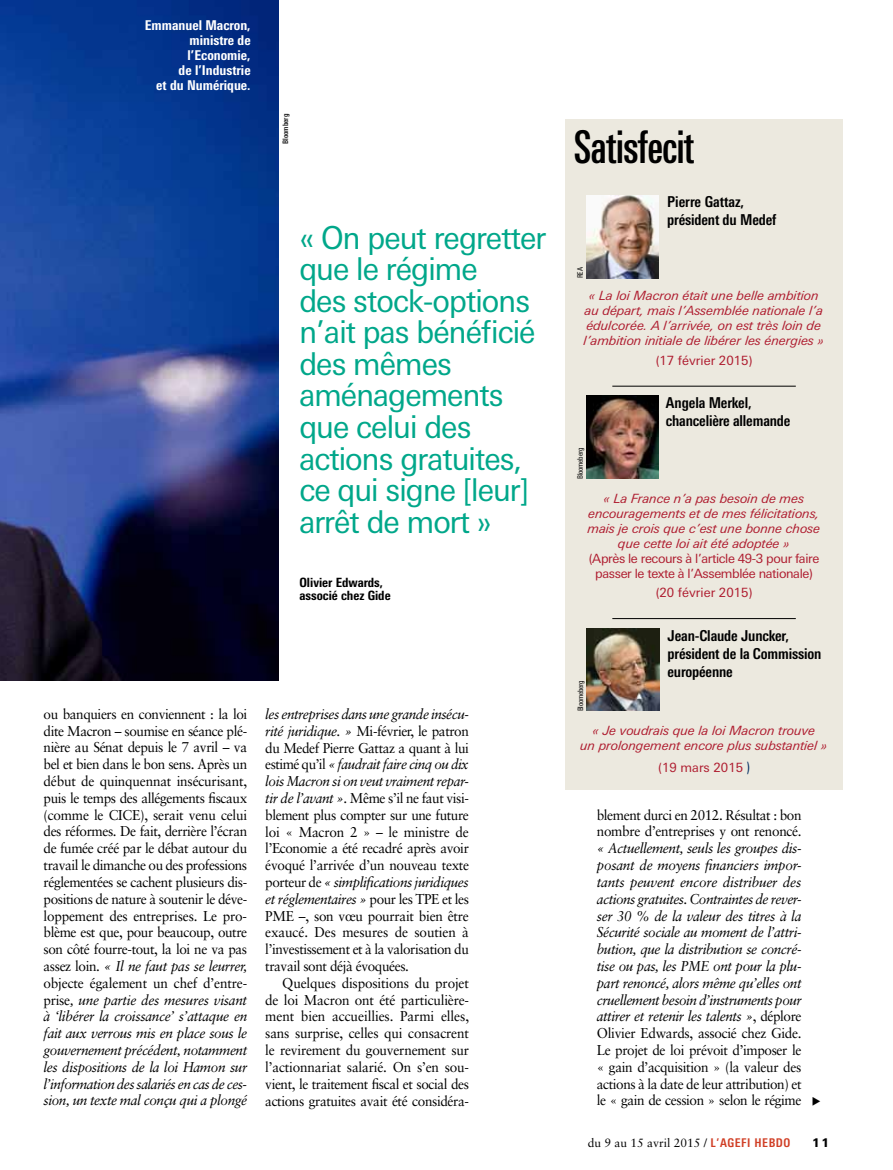
<style>
.page{position:relative;width:893px;height:1170px;background:#fff}
.page>*{position:absolute;margin:0;border:0;box-sizing:border-box;transform-origin:0 0}
.t1{font:500 45px "LT Univers Comp";letter-spacing:-.01em;color:#000}
.t2{font:31.5px/31.5px "LT Univers Basic";letter-spacing:-.03em;color:#00a78a;scale:.95 1}
.t3{font:700 condensed 15px/18px "LT Univers";letter-spacing:-.01em;color:#000}
.t4{font:14.25px/16.8px "Sabon";letter-spacing:-.03em;color:#000;text-align:justify;scale:.95 1}
.t5{font:italic 14.25px/16.8px "Sabon";letter-spacing:-.03em;color:#000;text-align:justify;scale:.95 1}
.t6{font:800 condensed 13.5px/15px "LT Univers";color:#fff;text-align:right}
.t7{font:italic 12.75px/15px "LT Univers Basic";color:#af1d30;text-align:center}
.t8{font:12.75px/15px "LT Univers Basic";letter-spacing:-.03em;color:#af1d30;text-align:center}
.t9{font:12.75px "LT Univers Basic";color:#af1d30}
.t10{font:800 condensed 12.75px/13.5px "LT Univers";color:#000}
.t11{font:12px "Sabon";color:#000}
.t12{font:800 12px "LT Univers Basic";color:#000}
.t13{font:condensed 7.5px "LT Univers";letter-spacing:-.03em;color:#000}
.t14{font:500 condensed 7.5px "LT Univers";color:#000}
.s1{font-style:italic}
.s2{font-family:"LT Univers";font-stretch:condensed;font-size:14.25px;color:#002d62}
.s3{font-style:normal}
.s4{font-family:"LT Univers";font-weight:700;font-stretch:condensed;color:#d03e25}
</style>
<div class="page">
<img style="left:0;top:0;width:279px;height:680px">
<div style="left:566px;top:119px;width:277px;height:671px;background:#ece9df"></div>
<hr style="left:612px;top:386px;width:184px;height:1px;background:#000">
<hr style="left:612px;top:618px;width:184px;height:1px;background:#000">
<img style="left:586px;top:196px;width:73px;height:82px">
<img style="left:586px;top:396px;width:73px;height:82px">
<img style="left:587px;top:628px;width:72px;height:82px">
<p class="t6" style="left:145px;top:18px;width:107px">Emmanuel Macron, ministre de l’Economie,<br>de l’Industrie<br>et du Numérique.</p>
<p class="t14" style="left:281px;top:144px;width:32px;rotate:-90deg">Bloomberg</p>
<h2 class="t2" style="left:299px;top:222px;width:261px">« On peut regretter que le régime<br>des stock-options n’ait pas bénéficié des mêmes aménagements que celui des actions gratuites, ce qui signe [leur] arrêt de mort »</h2>
<p class="t10" style="left:299px;top:575px;width:93px">Olivier Edwards, associé chez Gide</p>
<p class="t4" style="left:44px;top:705px;width:216px">ou banquiers en conviennent : la loi dite Macron – soumise en séance plé&shy;nière au Sénat depuis le 7 avril – va bel et bien dans le bon sens. Après un début de quinquennat insécurisant, puis le temps des allégements fiscaux (comme le CICE), serait venu celui des réformes. De fait, derrière l’écran de fumée créé par le débat autour du travail le dimanche ou des professions réglementées se cachent plusieurs dis&shy;positions de nature à soutenir le déve&shy;loppement des entreprises. Le pro&shy;blème est que, pour beaucoup, outre son côté fourre-tout, la loi ne va pas assez loin. <span class="s1">« Il ne faut pas se leurrer, </span>objecte également un chef d’entre&shy;prise<span class="s1">, une partie des mesures visant à ‘libérer la croissance’ s’attaque en fait aux verrous mis en place sous le gouvernement précédent, notamment les dispositions de la loi Hamon sur l’information des salariés en cas de ces&shy;sion, un texte mal conçu qui a plongé</span></p>
<p class="t4" style="left:265px;top:705px;width:216px"><span class="s1">les entreprises dans une grande insécu&shy;rité juridique. »</span> Mi-février, le patron du Medef Pierre Gattaz a quant à lui estimé qu’il <span class="s1">« faudrait faire cinq ou dix lois Macron si on veut vraiment repar&shy;tir de l’avant »</span>. Même s’il ne faut visi&shy;blement plus compter sur une future loi « Macron 2 » – le ministre de l’Economie a été recadré après avoir évoqué l’arrivée d’un nouveau texte porteur de <span class="s1">« simplifications juridiques et réglementaires »</span> pour les TPE et les PME –, son vœu pourrait bien être exaucé. Des mesures de soutien à l’investissement et à la valorisation du travail sont déjà évoquées.</p>
<p class="t4" style="left:265px;top:974px;width:216px;text-indent:17px">Quelques dispositions du projet de loi Macron ont été particulière&shy;ment bien accueillies. Parmi elles, sans surprise, celles qui consacrent le revirement du gouvernement sur l’actionnariat salarié. On s’en sou&shy;vient, le traitement fiscal et social des actions gratuites avait été considéra-</p>
<h1 class="t1" style="left:574px;top:122px;width:122px">Satisfecit</h1>
<p class="t3" style="left:667px;top:192px;width:111px">Pierre Gattaz, président du Medef</p>
<p class="t13" style="left:576px;top:278px;width:13px;rotate:-90deg">REA</p>
<p class="t7" style="left:584px;top:288px;width:242px">« La loi Macron était une belle ambition au départ, mais l’Assemblée nationale l’a édulcorée. A l’arrivée, on est très loin de l’ambition initiale de libérer les énergies »</p>
<p class="t9" style="left:656px;top:353px;width:98px">(17 février 2015)</p>
<p class="t3" style="left:666px;top:394px;width:126px">Angela Merkel, chancelière allemande</p>
<p class="t13" style="left:576px;top:479px;width:32px;rotate:-90deg">Bloomeberg</p>
<p class="t7" style="left:588px;top:490px;width:234px">« La France n’a pas besoin de mes encouragements et de mes félicitations, mais je crois que c’est une bonne chose que cette loi ait été adoptée »</p>
<p class="t8" style="left:589px;top:550px;width:232px">(Après le recours à l’article 49-3 pour faire passer le texte à l’Assemblée nationale)</p>
<p class="t9" style="left:656px;top:585px;width:98px">(20 février 2015)</p>
<p class="t3" style="left:667px;top:626px;width:155px">Jean-Claude Juncker, président de la Commission européenne</p>
<p class="t13" style="left:576px;top:711px;width:32px;rotate:-90deg">Bloomeberg</p>
<p class="t7" style="left:581px;top:723px;width:248px">« Je voudrais que la loi Macron trouve<br>un prolongement encore plus substantiel »</p>
<p class="t9" style="left:658px;top:759px;width:93px">(19 mars 2015 <span class="s2">)</span></p>
<p class="t4" style="left:597px;top:806px;width:217px">blement durci en 2012. Résultat : bon nombre d’entreprises y ont renoncé.</p>
<p class="t5" style="left:597px;top:839px;width:217px">« Actuellement, seuls les groupes dis&shy;posant de moyens financiers impor&shy;tants peuvent encore distribuer des actions gratuites. Contraintes de rever&shy;ser 30 % de la valeur des titres à la Sécurité sociale au moment de l’attri&shy;bution, que la distribution se concré&shy;tise ou pas, les PME ont pour la plu&shy;part renoncé, alors même qu’elles ont cruellement besoin d’instruments pour attirer et retenir les talents »<span class="s3">, déplore Olivier Edwards, associé chez Gide.<br>Le projet de loi prévoit d’imposer le « gain d’acquisition » (la valeur des actions à la date de leur attribution) et le « gain de cession » selon le régime</span></p>
<p class="t11" style="left:588px;top:1135px;width:204px">du 9 au 15 avril 2015 / <span class="s4">L’agefi hebdo</span></p>
<p class="t12" style="left:812px;top:1135px;width:18px">11</p>
</div>
